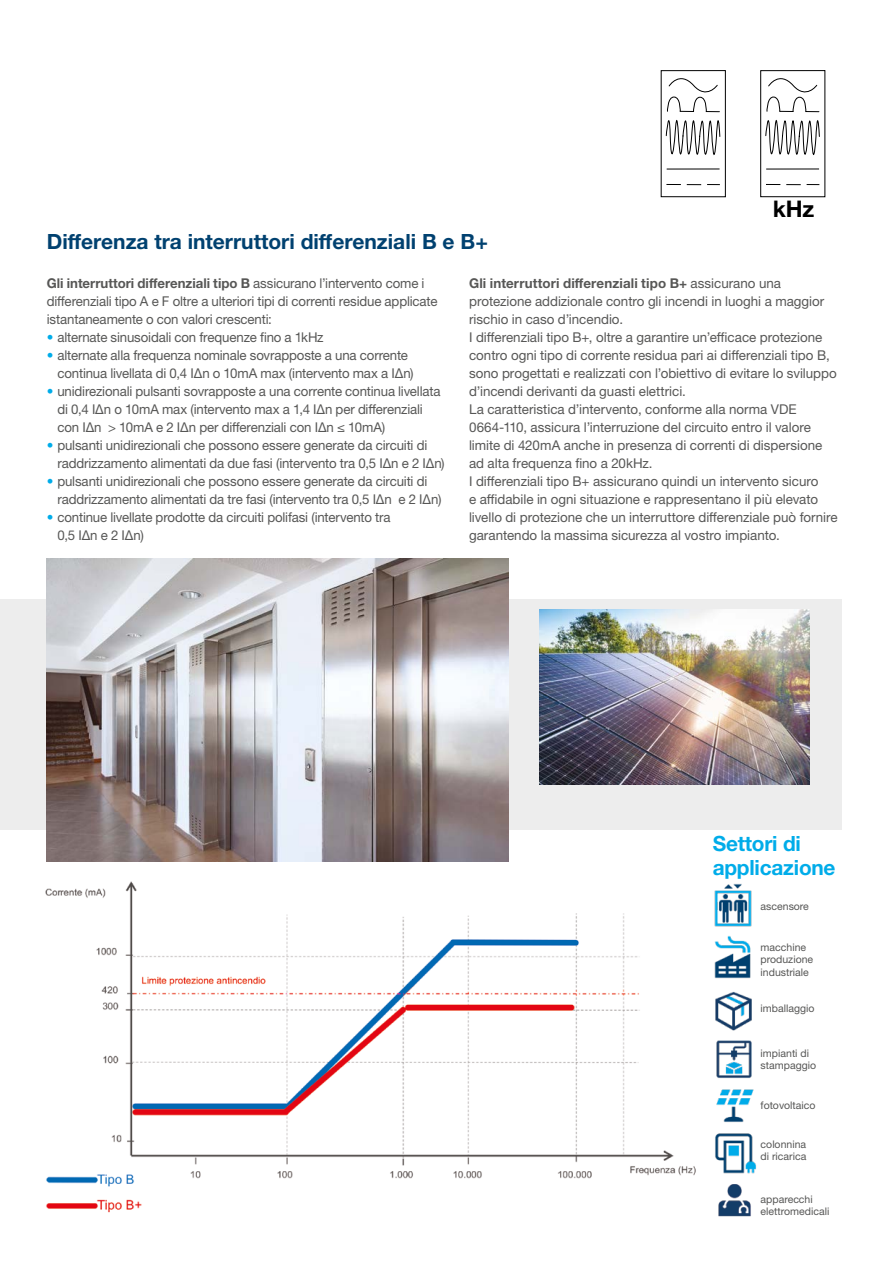
<style>
.page{position:relative;width:885px;height:1263px;background:#fff}
.page>*{position:absolute;margin:0;border:0;box-sizing:border-box;transform-origin:0 0}
.t1{font:700 22.8px "Helvetica Neue LTW1 G";color:#000}
.t2{font:700 21px "Helvetica Neue LTW1 G";color:#004170}
.t3{font:700 21px/24px "Helvetica Neue LTW1 G";letter-spacing:-.01em;color:#00ace9}
.t4{font:13.5px/18px "Helvetica Neue LTW1 G";letter-spacing:-.005em;color:#575756}
.t5{font:10.5px/12.6px "Helvetica Neue LTW1 G";color:#575756}
.s1{font-weight:700}
.s2{color:#00ace9}
</style>
<div class="page">
<div style="left:0;top:599px;width:841px;height:231px;background:#ededed"></div>
<img style="left:45px;top:857px;width:651px;height:322px">
<img style="left:47px;top:558px;width:461px;height:304px">
<img style="left:540px;top:609px;width:269px;height:175px">
<svg style="left:667px;top:184px;width:13px;height:1px"></svg>
<svg style="left:687px;top:184px;width:13px;height:1px"></svg>
<svg style="left:707px;top:184px;width:12px;height:1px"></svg>
<svg style="left:665px;top:70px;width:55px;height:100px"></svg>
<div style="left:760px;top:70px;width:65px;height:127px;border:1px solid #000"></div>
<svg style="left:766px;top:184px;width:13px;height:1px"></svg>
<svg style="left:786px;top:184px;width:14px;height:1px"></svg>
<svg style="left:765px;top:70px;width:54px;height:100px"></svg>
<img style="left:714px;top:883px;width:38px;height:44px">
<img style="left:716px;top:1089px;width:38px;height:33px">
<img style="left:715px;top:1133px;width:41px;height:41px">
<img style="left:714px;top:936px;width:37px;height:43px">
<img style="left:718px;top:1184px;width:33px;height:33px">
<img style="left:715px;top:992px;width:37px;height:39px">
<img style="left:716px;top:1040px;width:36px;height:38px">
<img style="left:45px;top:1172px;width:98px;height:41px">
<h2 class="t2" style="left:47px;top:228px;width:442px">Differenza tra interruttori differenziali B e B+</h2>
<h1 class="t1" style="left:772px;top:195px;width:43px">kHz</h1>
<p class="t4" style="left:47px;top:274px;width:392px"><span class="s1">Gli interruttori differenziali tipo B</span> assicurano l’intervento come i differenziali tipo A e F oltre a ulteriori tipi di correnti residue applicate istantaneamente o con valori crescenti:</p>
<p class="t4" style="left:47px;top:328px;width:278px"><span class="s2">•</span> alternate sinusoidali con frequenze fino a 1kHz</p>
<p class="t4" style="left:57px;top:346px;width:358px;text-indent:-11px"><span class="s2">•</span> alternate alla frequenza nominale sovrapposte a una corrente continua livellata di 0,4 I∆n o 10mA max (intervento max a I∆n)</p>
<p class="t4" style="left:57px;top:382px;width:384px;text-indent:-11px"><span class="s2">•</span> unidirezionali pulsanti sovrapposte a una corrente continua livellata di 0,4 I∆n o 10mA max (intervento max a 1,4 I∆n per differenziali con I∆n &gt; 10mA e 2 I∆n per differenziali con I∆n ≤ 10mA)</p>
<p class="t4" style="left:57px;top:436px;width:389px;text-indent:-11px"><span class="s2">•</span> pulsanti unidirezionali che possono essere generate da circuiti di raddrizzamento alimentati da due fasi (intervento tra 0,5 I∆n e 2 I∆n)</p>
<p class="t4" style="left:57px;top:472px;width:385px;text-indent:-11px"><span class="s2">•</span> pulsanti unidirezionali che possono essere generate da circuiti di raddrizzamento alimentati da tre fasi (intervento tra 0,5 I∆n e 2 I∆n)</p>
<p class="t4" style="left:57px;top:508px;width:334px;text-indent:-11px"><span class="s2">•</span> continue livellate prodotte da circuiti polifasi (intervento tra<br>0,5 I∆n e 2 I∆n)</p>
<p class="t4" style="left:469px;top:274px;width:370px"><span class="s1">Gli interruttori differenziali tipo B+</span> assicurano una protezione addizionale contro gli incendi in luoghi a maggior rischio in caso d’incendio.<br>I differenziali tipo B+, oltre a garantire un’efficace protezione contro ogni tipo di corrente residua pari ai differenziali tipo B, sono progettati e realizzati con l’obiettivo di evitare lo sviluppo d’incendi derivanti da guasti elettrici.<br>La caratteristica d’intervento, conforme alla norma VDE 0664-110, assicura l’interruzione del circuito entro il valore limite di 420mA anche in presenza di correnti di dispersione ad alta frequenza fino a 20kHz.<br>I differenziali tipo B+ assicurano quindi un intervento sicuro<br>e affidabile in ogni situazione e rappresentano il più elevato livello di protezione che un interruttore differenziale può fornire garantendo la massima sicurezza al vostro impianto.</p>
<h2 class="t3" style="left:712px;top:831px;width:124px">Settori di applicazione</h2>
<p class="t5" style="left:760px;top:900px;width:50px">ascensore</p>
<p class="t5" style="left:760px;top:941px;width:54px">macchine produzione industriale</p>
<p class="t5" style="left:760px;top:1002px;width:55px">imballaggio</p>
<p class="t5" style="left:760px;top:1046px;width:57px">impianti di stampaggio</p>
<p class="t5" style="left:760px;top:1099px;width:56px">fotovoltaico</p>
<p class="t5" style="left:760px;top:1137px;width:47px">colonnina di ricarica</p>
<p class="t5" style="left:760px;top:1192px;width:70px">apparecchi elettromedicali</p>
</div>
